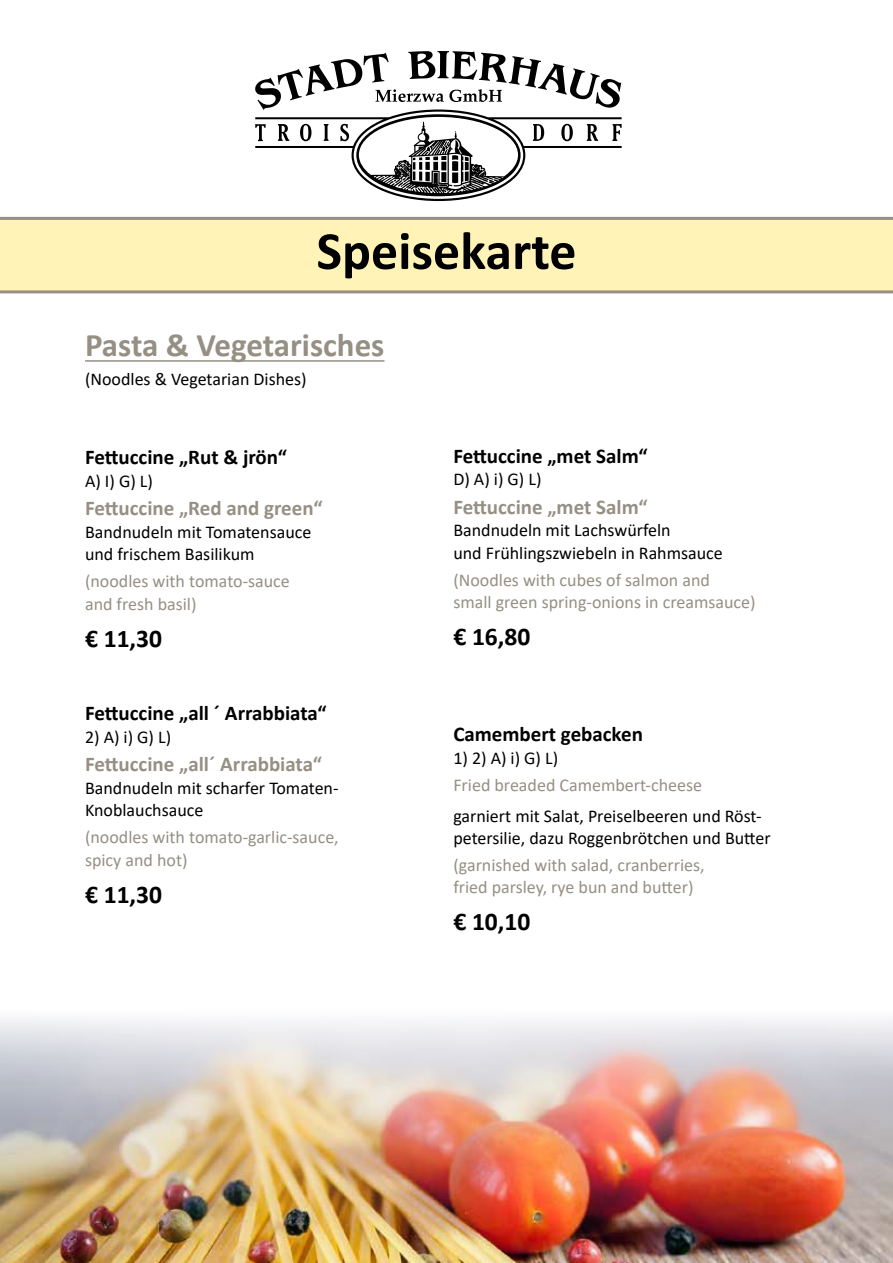
<style>
.page{position:relative;width:893px;height:1263px;background:#fff}
.page>*{position:absolute;margin:0;border:0;box-sizing:border-box;transform-origin:0 0}
.t1{font:700 54px "Calibri";color:#000}
.t2{font:700 33px "Calibri";color:#968f84}
.t3{font:700 25.5px "Calibri";color:#000}
.t4{font:700 21px "Calibri";color:#000}
.t5{font:700 21px "Calibri";color:#968f84}
.t6{font:18px/22.5px "Calibri";color:#000}
.t7{font:18px/22.5px "Calibri";color:#968f84}
</style>
<div class="page">
<img style="left:0;top:1019px;width:893px;height:244px">
<svg style="left:255px;top:51px;width:367px;height:58px"></svg>
<svg style="left:255px;top:109px;width:367px;height:92px"></svg>
<svg style="left:375px;top:89px;width:127px;height:13px"></svg>
<svg style="left:0;top:217px;width:893px;height:76px;background:#f7ebb3"></svg>
<hr style="left:85px;top:360px;width:299px;height:2px;background:#968f84">
<h1 class="t1" style="left:316px;top:213px;width:262px">Speisekarte</h1>
<h2 class="t2" style="left:85px;top:322px;width:301px">Pasta &amp; Vegetarisches</h2>
<p class="t6" style="left:85px;top:367px;width:223px">(Noodles &amp; Vegetarian Dishes)</p>
<p class="t4" style="left:85px;top:443px;width:203px">Fettuccine „Rut &amp; jrön“</p>
<p class="t6" style="left:85px;top:469px;width:69px">A) I) G) L)</p>
<p class="t5" style="left:85px;top:494px;width:239px">Fettuccine „Red and green“</p>
<p class="t6" style="left:85px;top:520px;width:228px">Bandnudeln mit Tomatensauce und frischem Basilikum</p>
<p class="t7" style="left:85px;top:569px;width:206px">(noodles with tomato-sauce and fresh basil)</p>
<h3 class="t3" style="left:85px;top:620px;width:78px">€ 11,30</h3>
<p class="t4" style="left:85px;top:698px;width:243px">Fettuccine „all ´ Arrabbiata“</p>
<p class="t6" style="left:85px;top:725px;width:88px">2) A) i) G) L)</p>
<p class="t5" style="left:85px;top:749px;width:238px">Fettuccine „all´ Arrabbiata“</p>
<p class="t6" style="left:85px;top:776px;width:255px">Bandnudeln mit scharfer Tomaten-<br>Knoblauchsauce</p>
<p class="t7" style="left:85px;top:825px;width:255px">(noodles with tomato-garlic-sauce, spicy and hot)</p>
<h3 class="t3" style="left:85px;top:876px;width:78px">€ 11,30</h3>
<p class="t4" style="left:453px;top:441px;width:196px">Fettuccine „met Salm“</p>
<p class="t6" style="left:453px;top:468px;width:90px">D) A) i) G) L)</p>
<p class="t5" style="left:453px;top:492px;width:196px">Fettuccine „met Salm“</p>
<p class="t6" style="left:453px;top:519px;width:271px">Bandnudeln mit Lachswürfeln<br>und Frühlingszwiebeln in Rahmsauce</p>
<p class="t7" style="left:453px;top:568px;width:304px">(Noodles with cubes of salmon and<br>small green spring-onions in creamsauce)</p>
<h3 class="t3" style="left:453px;top:619px;width:78px">€ 16,80</h3>
<p class="t4" style="left:453px;top:719px;width:191px">Camembert gebacken</p>
<p class="t6" style="left:453px;top:746px;width:106px">1) 2) A) i) G) L)</p>
<p class="t7" style="left:453px;top:773px;width:250px">Fried breaded Camembert-cheese</p>
<p class="t6" style="left:453px;top:804px;width:319px">garniert mit Salat, Preiselbeeren und Röst&shy;petersilie, dazu Roggenbrötchen und Butter</p>
<p class="t7" style="left:453px;top:853px;width:253px">(garnished with salad, cranberries, fried parsley, rye bun and butter)</p>
<h3 class="t3" style="left:453px;top:904px;width:78px">€ 10,10</h3>
</div>
